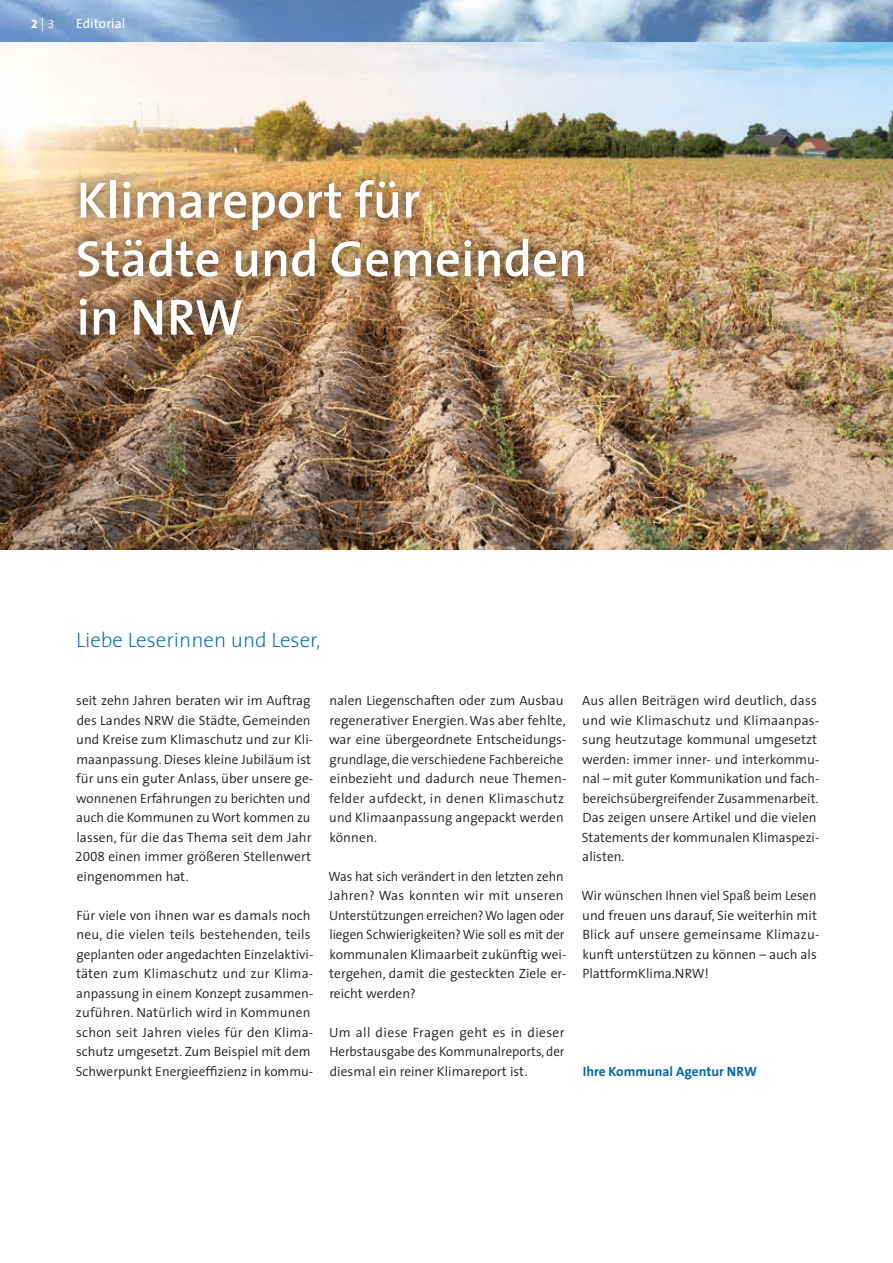
<style>
.page{position:relative;width:893px;height:1263px;background:#fff}
.page>*{position:absolute;margin:0;border:0;box-sizing:border-box;transform-origin:0 0}
.t1{font:600 51px/58.5px "The Sans";color:#fff}
.t2{font:200 21px "The Sans";color:#0069a7}
.t3{font:300 13.5px/19.5px "The Sans";color:#1d1d1b}
.t4{font:300 13.5px/19.5px "The Sans";color:#1d1d1b;scale:.96 1}
.t5{font:700 13.5px "The Sans";color:#0069a7}
.t6{font:13.5px "The Sans";letter-spacing:.005em;color:#fff}
.t7{font:12px "The Sans Bold Expert";color:#fff}
.s1{font-family:"The Sans";font-weight:300;font-size:13.5px}
.s2{font-family:"The Sans Semi Light Expert"}
.s3{font-family:"The Sans Semi Light Expert";font-weight:400}
</style>
<div class="page">
<img style="left:0;top:0;width:893px;height:549px">
<div style="left:65px;top:166px;width:533px;height:183px;background:#1d1d1b;opacity:.8"></div>
<p class="t7" style="left:31px;top:14px;width:25px">2<span class="s1">|</span><span class="s2">3</span></p>
<p class="t6" style="left:76px;top:12px;width:51px">Editorial</p>
<h1 class="t1" style="left:76px;top:170px;width:513px">Klimareport für<br>Städte und Gemeinden in NRW</h1>
<h2 class="t2" style="left:76px;top:622px;width:246px">Liebe Leserinnen und Leser,</h2>
<p class="t3" style="left:75px;top:690px;width:240px">seit zehn Jahren beraten wir im Auftrag des Landes NRW die Städte, Gemeinden und Kreise zum Klimaschutz und zur Kli&shy;maanpassung. Dieses kleine Jubiläum ist für uns ein guter Anlass, über unsere ge&shy;wonnenen Erfahrungen zu berichten und auch die Kommunen zu Wort kommen zu lassen, für die das Thema seit dem Jahr <span class="s3">2008</span> einen immer größeren Stellenwert eingenommen hat.</p>
<p class="t3" style="left:76px;top:905px;width:239px">Für viele von ihnen war es damals noch neu, die vielen teils bestehenden, teils geplanten oder angedachten Einzelaktivi&shy;täten zum Klimaschutz und zur Klima&shy;anpassung in einem Konzept zusammen&shy;zuführen. Natürlich wird in Kommunen schon seit Jahren vieles für den Klima&shy;schutz umgesetzt. Zum Beispiel mit dem Schwerpunkt Energieeffizienz in kommu-</p>
<p class="t3" style="left:329px;top:690px;width:239px">nalen Liegenschaften oder zum Ausbau regenerativer Energien. Was aber fehlte, war eine übergeordnete Entscheidungs&shy;grundlage, die verschiedene Fachbereiche einbezieht und dadurch neue Themen&shy;felder aufdeckt, in denen Klimaschutz und Klimaanpassung angepackt werden können.</p>
<p class="t4" style="left:329px;top:866px;width:249px">Was hat sich verändert in den letzten zehn Jahren? Was konnten wir mit unseren Unterstützungen erreichen? Wo lagen oder liegen Schwierigkeiten? Wie soll es mit der kommunalen Klimaarbeit zukünftig wei&shy;tergehen, damit die gesteckten Ziele er&shy;reicht werden?</p>
<p class="t3" style="left:329px;top:1022px;width:237px;text-align:justify">Um all diese Fragen geht es in dieser Herbstausgabe des Kommunalreports, der diesmal ein reiner Klimareport ist.</p>
<p class="t3" style="left:582px;top:690px;width:239px">Aus allen Beiträgen wird deutlich, dass und wie Klimaschutz und Klimaanpas&shy;sung heutzutage kommunal umgesetzt werden: immer inner- und interkommu&shy;nal – mit guter Kommunikation und fach&shy;bereichsübergreifender Zusammenarbeit.<br>Das zeigen unsere Artikel und die vielen Statements der kommunalen Klimaspezi&shy;alisten.</p>
<p class="t4" style="left:582px;top:885px;width:249px">Wir wünschen Ihnen viel Spaß beim Lesen und freuen uns darauf, Sie weiterhin mit Blick auf unsere gemeinsame Klimazu&shy;kunft unterstützen zu können – auch als PlattformKlima.NRW!</p>
<p class="t5" style="left:583px;top:1060px;width:176px">Ihre Kommunal Agentur NRW</p>
</div>
